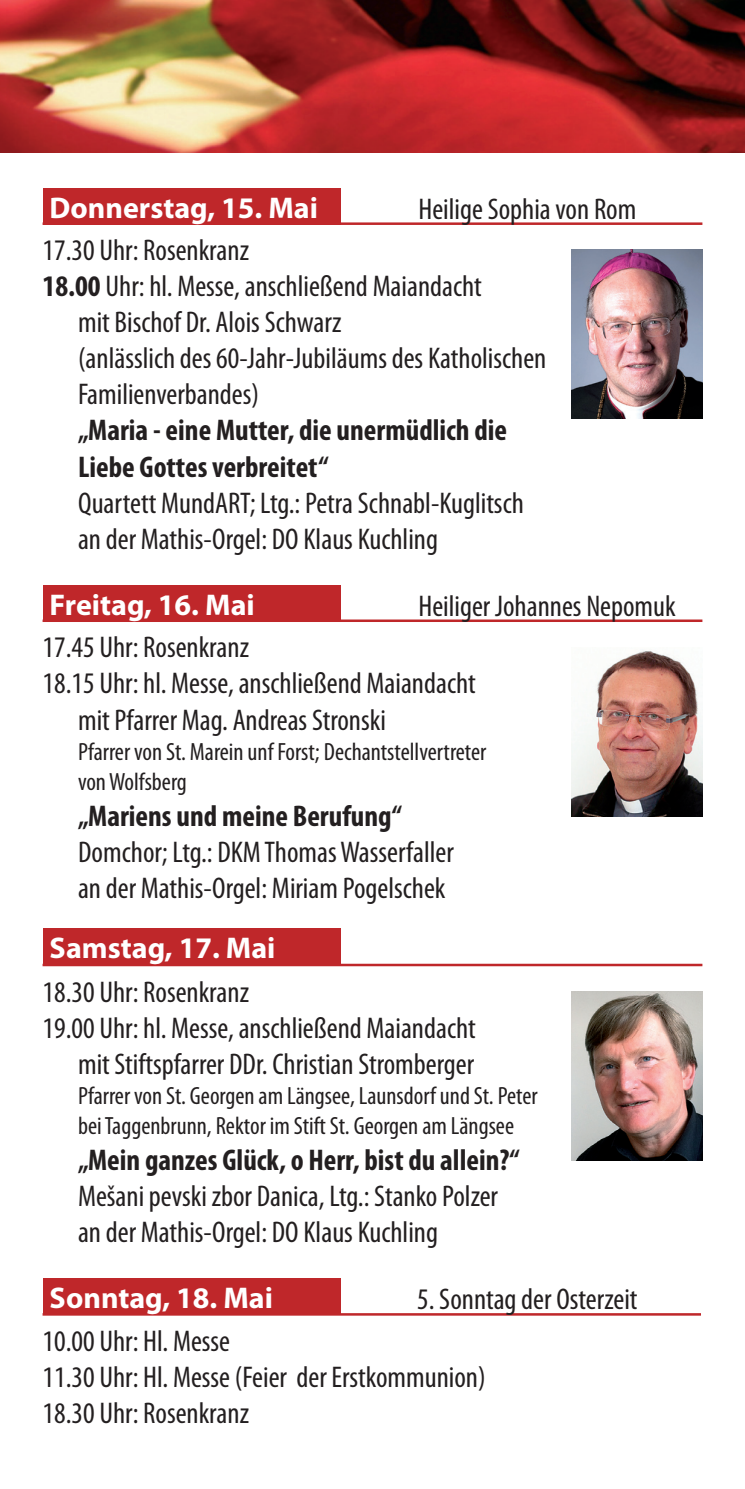
<style>
.page{position:relative;width:745px;height:1489px;background:#fff}
.page>*{position:absolute;margin:0;border:0;box-sizing:border-box;transform-origin:0 0}
.t1{font:condensed 30px/36px "Myriad Pro";color:#231f20}
.t2{font:700 condensed 30px/36px "Myriad Pro";color:#231f20}
.t3{font:700 30px "Myriad Pro";color:#fff}
.t4{font:condensed 25px/30px "Myriad Pro";color:#231f20}
.s1{font-weight:700}
</style>
<div class="page">
<img style="left:0;top:0;width:744px;height:152px">
<hr style="left:43px;top:222px;width:659px;height:3px;background:#bf272a">
<hr style="left:43px;top:619px;width:659px;height:3px;background:#bf272a">
<hr style="left:43px;top:963px;width:659px;height:3px;background:#bf272a">
<div style="left:43px;top:188px;width:297px;height:36px;background:#bf272a"></div>
<div style="left:43px;top:585px;width:297px;height:37px;background:#bf272a"></div>
<div style="left:43px;top:928px;width:297px;height:36px;background:#bf272a"></div>
<img style="left:571px;top:651px;width:131px;height:165px">
<img style="left:571px;top:991px;width:131px;height:169px">
<img style="left:571px;top:250px;width:131px;height:168px">
<hr style="left:43px;top:1312px;width:657px;height:3px;background:#bf272a">
<div style="left:43px;top:1278px;width:297px;height:36px;background:#bf272a"></div>
<p class="t3" style="left:50px;top:188px;width:270px">Donnerstag, 15. Mai</p>
<p class="t1" style="left:418px;top:190px;width:219px">Heilige Sophia von Rom</p>
<p class="t1" style="left:43px;top:232px;width:208px">17.30 Uhr: Rosenkranz</p>
<p class="t1" style="left:43px;top:268px;width:440px"><span class="s1">18.00</span> Uhr: hl. Messe, anschließend Maiandacht</p>
<p class="t1" style="left:78px;top:304px;width:469px">mit Bischof Dr. Alois Schwarz<br>(anlässlich des 60-Jahr-Jubiläums des Katholischen<br>Familienverbandes)</p>
<p class="t2" style="left:78px;top:412px;width:430px">„Maria - eine Mutter, die unermüdlich die<br>Liebe Gottes verbreitet“</p>
<p class="t1" style="left:78px;top:484px;width:447px">Quartett MundART; Ltg.: Petra Schnabl-Kuglitsch</p>
<p class="t1" style="left:78px;top:520px;width:361px">an der Mathis-Orgel: DO Klaus Kuchling</p>
<p class="t3" style="left:50px;top:585px;width:206px">Freitag, 16. Mai</p>
<p class="t1" style="left:418px;top:587px;width:258px">Heiliger Johannes Nepomuk</p>
<p class="t1" style="left:43px;top:629px;width:208px">17.45 Uhr: Rosenkranz</p>
<p class="t1" style="left:43px;top:665px;width:434px">18.15 Uhr: hl. Messe, anschließend Maiandacht</p>
<p class="t1" style="left:78px;top:701px;width:309px">mit Pfarrer Mag. Andreas Stronski</p>
<p class="t4" style="left:78px;top:736px;width:409px">Pfarrer von St. Marein unf Forst; Dechantstellvertreter von Wolfsberg</p>
<p class="t2" style="left:78px;top:796px;width:325px">„Mariens und meine Berufung“</p>
<p class="t1" style="left:78px;top:833px;width:377px">Domchor; Ltg.: DKM Thomas Wasserfaller an der Mathis-Orgel: Miriam Pogelschek</p>
<p class="t3" style="left:50px;top:928px;width:227px">Samstag, 17. Mai</p>
<p class="t1" style="left:43px;top:973px;width:208px">18.30 Uhr: Rosenkranz</p>
<p class="t1" style="left:43px;top:1009px;width:434px">19.00 Uhr: hl. Messe, anschließend Maiandacht</p>
<p class="t1" style="left:78px;top:1045px;width:397px">mit Stiftspfarrer DDr. Christian Stromberger</p>
<p class="t4" style="left:78px;top:1080px;width:461px">Pfarrer von St. Georgen am Längsee, Launsdorf und St. Peter bei Taggenbrunn, Rektor im Stift St. Georgen am Längsee</p>
<p class="t2" style="left:78px;top:1141px;width:443px">„Mein ganzes Glück, o Herr, bist du allein?“</p>
<p class="t1" style="left:78px;top:1177px;width:421px">Mešani pevski zbor Danica, Ltg.: Stanko Polzer</p>
<p class="t1" style="left:78px;top:1213px;width:361px">an der Mathis-Orgel: DO Klaus Kuchling</p>
<p class="t3" style="left:50px;top:1278px;width:225px">Sonntag, 18. Mai</p>
<p class="t1" style="left:417px;top:1280px;width:222px">5. Sonntag der Osterzeit</p>
<p class="t1" style="left:43px;top:1322px;width:189px">10.00 Uhr: Hl. Messe</p>
<p class="t1" style="left:43px;top:1358px;width:444px">11.30 Uhr: Hl. Messe (Feier der Erstkommunion)</p>
<p class="t1" style="left:43px;top:1394px;width:208px">18.30 Uhr: Rosenkranz</p>
</div>
